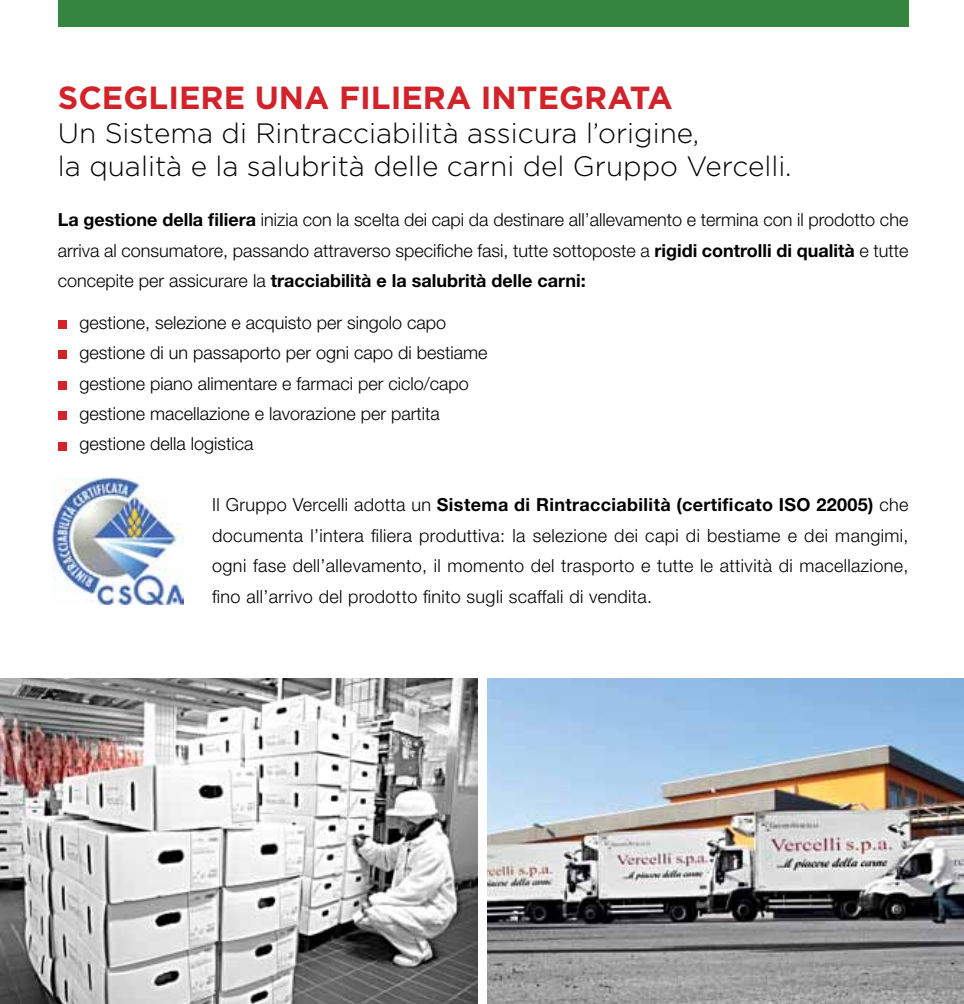
<style>
.page{position:relative;width:964px;height:1004px;background:#fff}
.page>*{position:absolute;margin:0;border:0;box-sizing:border-box;transform-origin:0 0}
.t1{font:700 32px "Gotham";color:#d2232a}
.t2{font:300 28px/33.6px "Gotham";color:#000}
.t3{font:300 18px/30.4px "Helvetica Neue";color:#000;text-align:justify}
.s1{font-weight:700}
</style>
<div class="page">
<div style="left:58px;top:320px;width:8px;height:9px;background:#d2232a"></div>
<div style="left:58px;top:350px;width:8px;height:9px;background:#d2232a"></div>
<div style="left:58px;top:381px;width:8px;height:8px;background:#d2232a"></div>
<div style="left:58px;top:411px;width:8px;height:9px;background:#d2232a"></div>
<div style="left:58px;top:442px;width:8px;height:8px;background:#d2232a"></div>
<img style="left:52px;top:477px;width:132px;height:127px">
<div style="left:58px;top:0;width:850px;height:27px;background:#348540"></div>
<img style="left:0;top:679px;width:964px;height:324px">
<div style="left:478px;top:679px;width:8px;height:324px;background:#fff"></div>
<h1 class="t1" style="left:58px;top:77px;width:616px">SCEGLIERE UNA FILIERA INTEGRATA</h1>
<h2 class="t2" style="left:58px;top:115px;width:735px">Un Sistema di Rintracciabilità assicura l’origine,<br>la qualità e la salubrità delle carni del Gruppo Vercelli.</h2>
<p class="t3" style="left:58px;top:204px;width:852px"><span class="s1">La gestione della filiera</span> inizia con la scelta dei capi da destinare all’allevamento e termina con il prodotto che arriva al consumatore, passando attraverso specifiche fasi, tutte sottoposte a <span class="s1">rigidi controlli di qualità</span> e tutte concepite per assicurare la <span class="s1">tracciabilità e la salubrità delle carni:</span></p>
<p class="t3" style="left:79px;top:307px;width:410px;text-align:left">gestione, selezione e acquisto per singolo capo gestione di un passaporto per ogni capo di bestiame gestione piano alimentare e farmaci per ciclo/capo gestione macellazione e lavorazione per partita gestione della logistica</p>
<p class="t3" style="left:212px;top:489px;width:698px">Il Gruppo Vercelli adotta un <span class="s1">Sistema di Rintracciabilità (certificato ISO 22005)</span> che documenta l’intera filiera produttiva: la selezione dei capi di bestiame e dei mangimi, ogni fase dell’allevamento, il momento del trasporto e tutte le attività di macellazione, fino all’arrivo del prodotto finito sugli scaffali di vendita.</p>
</div>
